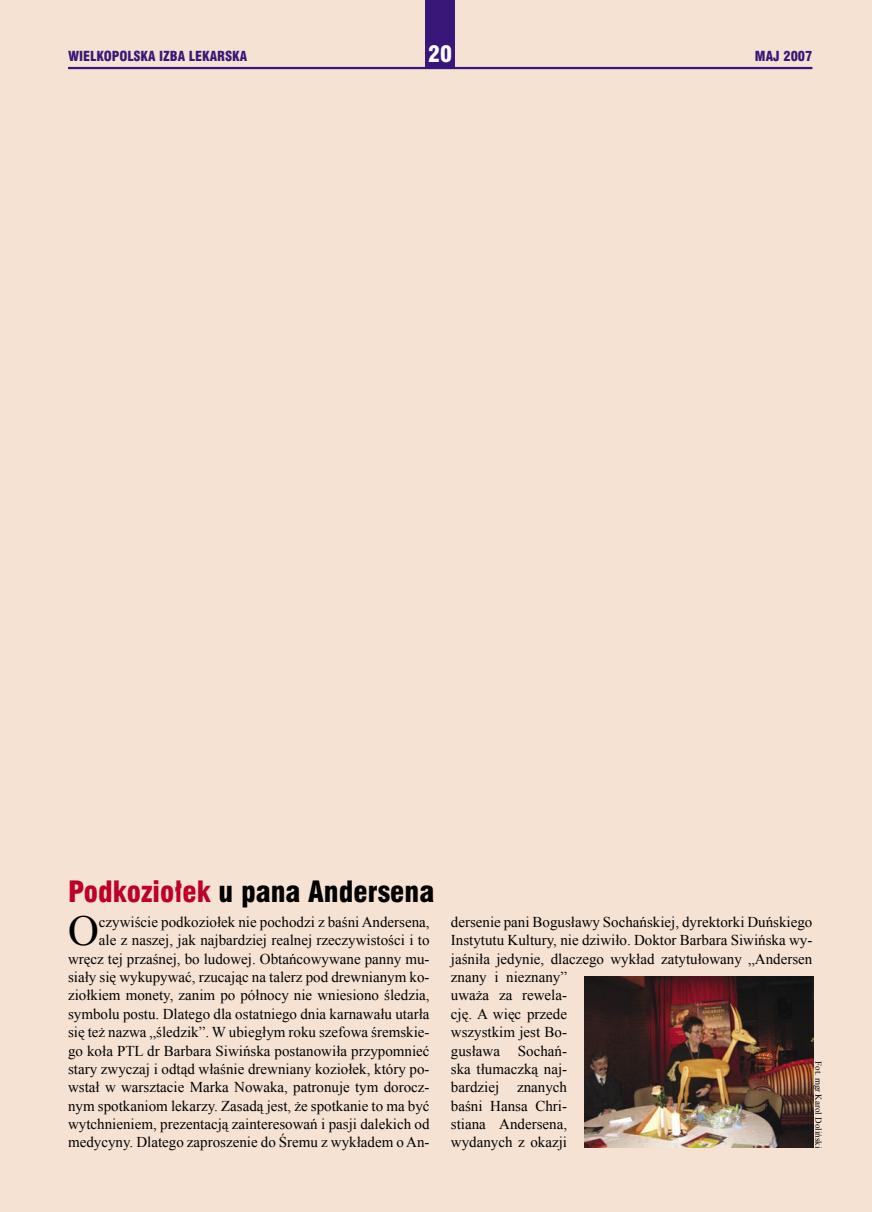
<style>
.page{position:relative;width:872px;height:1212px;background:#f6e2d3}
.page>*{position:absolute;margin:0;border:0;box-sizing:border-box;transform-origin:0 0}
.TEXT_AKAPITOWY{font:42.75px "Times New Roman";color:#000}
.tytul_art{font:27px "Swis 721 Blk Cn PL";color:#000}
.t1{font:21px "Swis 721 Blk Cn PL";color:#fff}
.TEXT_AKAPITOWY-2{font:15px/18.3px "Times New Roman";color:#000;text-align:right}
.t2{font:12.75px "Swis 721 Blk Cn PL";color:#381778}
.FOTOGRAF{font:9px "Times New Roman";color:#000}
.s1{color:#be0027}
</style>
<div class="page">
<img style="left:584px;top:976px;width:229px;height:172px">
<div style="left:425px;top:0;width:30px;height:68px;background:#381778"></div>
<hr style="left:68px;top:67px;width:744px;height:2px;background:#381778">
<p class="t2" style="left:68px;top:48px;width:181px">WIELKOPOLSKA IZBA LEKARSKA</p>
<p class="t1" style="left:428px;top:40px;width:25px">20</p>
<p class="t2" style="left:755px;top:48px;width:59px">MAJ 2007</p>
<p class="tytul_art" style="left:68px;top:874px;width:368px"><span class="s1">Podkoziołek</span> u pana Andersena</p>
<p class="TEXT_AKAPITOWY" style="left:68px;top:902px;width:32px">O</p>
<p class="TEXT_AKAPITOWY-2" style="left:68px;top:912px;width:363px">czywiście podkoziołek nie pochodzi z baśni Andersena,<br>ale z naszej, jak najbardziej realnej rzeczywistości i to wręcz tej przaśnej, bo ludowej. Obtańcowywane panny mu&shy;siały się wykupywać, rzucając na talerz pod drewnianym ko&shy;ziołkiem monety, zanim po północy nie wniesiono śledzia, symbolu postu. Dlatego dla ostatniego dnia karnawału utarła się też nazwa „śledzik”. W ubiegłym roku szefowa śremskie&shy;go koła PTL dr Barbara Siwińska postanowiła przypomnieć stary zwyczaj i odtąd właśnie drewniany koziołek, który po&shy;wstał w warsztacie Marka Nowaka, patronuje tym dorocz&shy;nym spotkaniom lekarzy. Zasadą jest, że spotkanie to ma być wytchnieniem, prezentacją zainteresowań i pasji dalekich od medycyny. Dlatego zaproszenie do Śremu z wykładem o An-</p>
<p class="TEXT_AKAPITOWY-2" style="left:451px;top:912px;width:363px;text-align:left">dersenie pani Bogusławy Sochańskiej, dyrektorki Duńskiego<br>Instytutu Kultury, nie dziwiło. Doktor Barbara Siwińska wy&shy;jaśniła jedynie, dlaczego wykład zatytułowany „Andersen znany i nieznany”<br>uważa za rewela-<br>cję. A więc przede<br>wszystkim jest Bo-<br>gusława Sochań-<br>ska tłumaczką naj-<br>bardziej znanych<br>baśni Hansa Chri-<br>stiana Andersena,<br>wydanych z okazji</p>
<p class="FOTOGRAF" style="left:824px;top:1061px;width:89px;rotate:90deg">Fot. mgr Karol Doliński</p>
</div>
